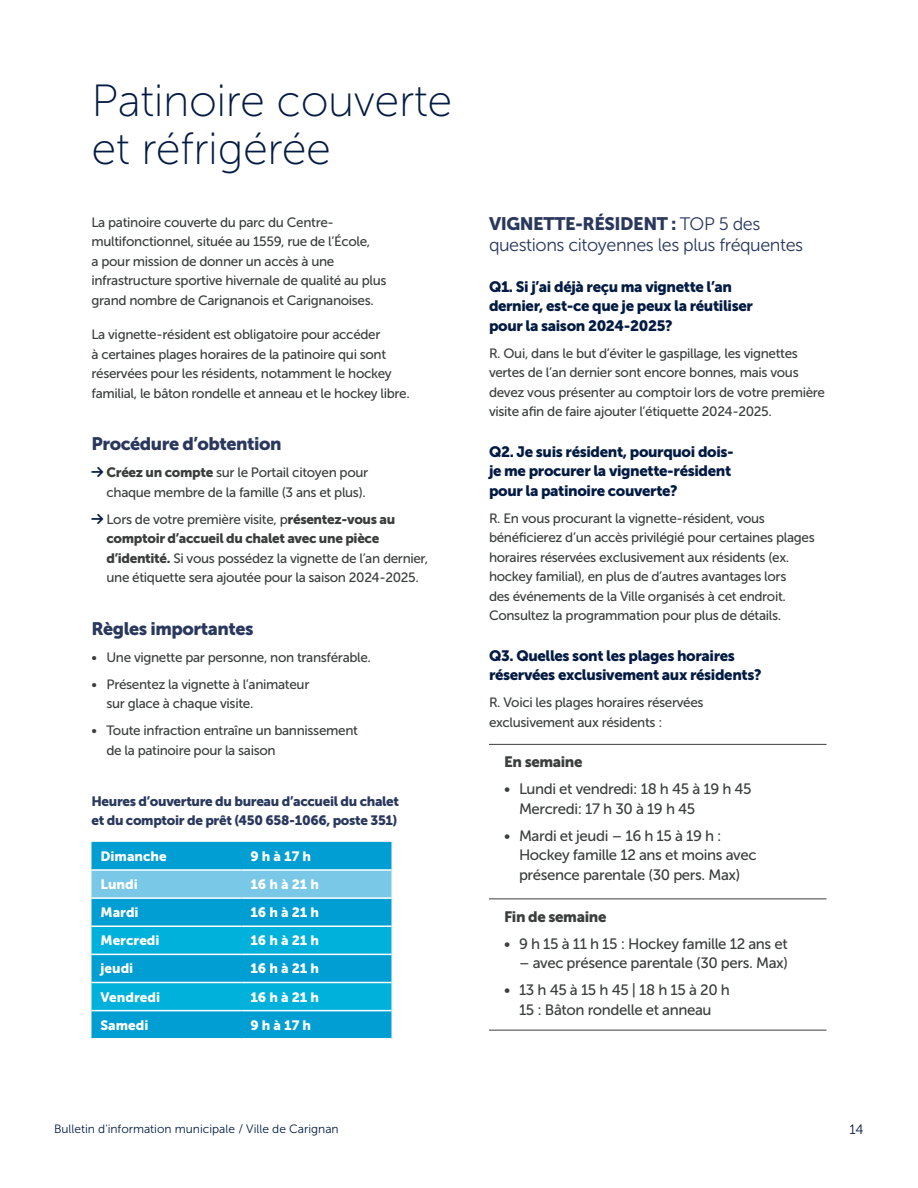
<style>
.page{position:relative;width:918px;height:1188px;background:#fff}
.page>*{position:absolute;margin:0;border:0;box-sizing:border-box;transform-origin:0 0}
.t1{font:45px/48px "Museo Sans 100";letter-spacing:-.01em;color:#031b42}
.t2{font:18px "Museo Sans 900";letter-spacing:-.025em;color:#2a385d}
.t3{font:18px "Museo Sans 300";letter-spacing:-.025em;color:#2a385d}
.t4{font:15px/19.5px "Museo Sans 500";letter-spacing:-.025em;color:#3a3e3d}
.t5{font:15px/19.5px "Museo Sans 900";letter-spacing:-.025em;color:#031b42}
.t6{font:15px "Museo Sans 900";letter-spacing:-.025em;color:#3a3e3d}
.t7{font:13.5px/19.5px "Museo Sans 500";letter-spacing:-.025em;color:#3a3e3d}
.t8{font:13.5px "Museo Sans 900";color:#fff}
.t9{font:13.5px/19.5px "Museo Sans 900";letter-spacing:-.025em;color:#2a385d}
.t10{font:13.5px "Museo Sans 900";letter-spacing:-.025em;color:#3a3e3d}
.t11{font:13.5px "Museo Sans 300";color:#031b42}
.t12{font:12px "Museo Sans 300";color:#031b42}
.s1{font-family:"Museo Sans 900"}
.s2{font-family:"Museo Sans 300"}
</style>
<div class="page">
<div style="left:92px;top:842px;width:300px;height:196px;background:#009ed2"></div>
<div style="left:92px;top:871px;width:300px;height:26px;background:#79c8e7"></div>
<svg style="left:92px;top:927px;width:300px;height:83px;background:#03abd9"></svg>
<hr style="left:92px;top:897px;width:150px;height:2px;background:#fff">
<hr style="left:242px;top:897px;width:150px;height:2px;background:#fff">
<hr style="left:92px;top:926px;width:150px;height:1px;background:#fff">
<hr style="left:242px;top:926px;width:150px;height:1px;background:#fff">
<hr style="left:92px;top:954px;width:150px;height:1px;background:#fff">
<hr style="left:242px;top:954px;width:150px;height:1px;background:#fff">
<hr style="left:92px;top:982px;width:150px;height:1px;background:#fff">
<hr style="left:242px;top:982px;width:150px;height:1px;background:#fff">
<hr style="left:92px;top:1010px;width:150px;height:1px;background:#fff">
<hr style="left:242px;top:1010px;width:150px;height:1px;background:#fff">
<hr style="left:92px;top:869px;width:150px;height:2px;background:#fff">
<hr style="left:242px;top:869px;width:150px;height:2px;background:#fff">
<hr style="left:489px;top:744px;width:337px;height:1px;background:#3a3e3d">
<hr style="left:489px;top:898px;width:337px;height:1px;background:#3a3e3d">
<hr style="left:489px;top:1030px;width:337px;height:1px;background:#3a3e3d">
<h1 class="t1" style="left:92px;top:77px;width:362px">Patinoire couverte et réfrigérée</h1>
<p class="t7" style="left:92px;top:213px;width:297px">La patinoire couverte du parc du Centre&shy;multifonctionnel, située au 1559, rue de l’École,<br>a pour mission de donner un accès à une infrastructure sportive hivernale de qualité au plus grand nombre de Carignanois et Carignanoises.</p>
<p class="t7" style="left:92px;top:325px;width:320px">La vignette-résident est obligatoire pour accéder<br>à certaines plages horaires de la patinoire qui sont réservées pour les résidents, notamment le hockey familial, le bâton rondelle et anneau et le hockey libre.</p>
<h2 class="t2" style="left:92px;top:434px;width:192px">Procédure d’obtention</h2>
<p class="t7" style="left:106px;top:463px;width:263px"><span class="s1">Créez un compte</span> sur le Portail citoyen pour chaque membre de la famille (3 ans et plus).</p>
<p class="t7" style="left:106px;top:510px;width:290px">Lors de votre première visite, p<span class="s1">résentez-vous au</span></p>
<p class="t10" style="left:106px;top:531px;width:274px">comptoir d’accueil du chalet avec une pièce</p>
<p class="t7" style="left:106px;top:549px;width:323px"><span class="s1">d’identité.</span> Si vous possédez la vignette de l’an dernier, une étiquette sera ajoutée pour la saison 2024-2025.</p>
<h2 class="t2" style="left:92px;top:618px;width:164px">Règles importantes</h2>
<p class="t7" style="left:92px;top:648px;width:281px">• Une vignette par personne, non transférable.</p>
<p class="t7" style="left:106px;top:675px;width:204px;text-indent:-15px">• Présentez la vignette à l’animateur sur glace à chaque visite.</p>
<p class="t7" style="left:106px;top:721px;width:253px;text-indent:-15px">• Toute infraction entraîne un bannissement de la patinoire pour la saison</p>
<p class="t9" style="left:92px;top:791px;width:309px">Heures d’ouverture du bureau d’accueil du chalet et du comptoir de prêt (450 658-1066, poste 351)</p>
<p class="t8" style="left:100px;top:849px;width:68px">Dimanche</p>
<p class="t8" style="left:250px;top:849px;width:62px">9 h à 17 h</p>
<p class="t8" style="left:100px;top:877px;width:39px">Lundi</p>
<p class="t8" style="left:250px;top:877px;width:70px">16 h à 21 h</p>
<p class="t8" style="left:100px;top:905px;width:40px">Mardi</p>
<p class="t8" style="left:250px;top:905px;width:70px">16 h à 21 h</p>
<p class="t8" style="left:100px;top:933px;width:61px">Mercredi</p>
<p class="t8" style="left:250px;top:933px;width:70px">16 h à 21 h</p>
<p class="t8" style="left:100px;top:961px;width:34px">jeudi</p>
<p class="t8" style="left:250px;top:961px;width:70px">16 h à 21 h</p>
<p class="t8" style="left:100px;top:989px;width:61px">Vendredi</p>
<p class="t8" style="left:250px;top:989px;width:70px">16 h à 21 h</p>
<p class="t8" style="left:100px;top:1017px;width:50px">Samedi</p>
<p class="t8" style="left:250px;top:1017px;width:62px">9 h à 17 h</p>
<h2 class="t2" style="left:489px;top:214px;width:273px">VIGNETTE-RÉSIDENT : <span class="s2">TOP 5 des</span></h2>
<h2 class="t3" style="left:489px;top:235px;width:316px">questions citoyennes les plus fréquentes</h2>
<p class="t5" style="left:489px;top:277px;width:265px">Q1. Si j’ai déjà reçu ma vignette l’an dernier, est-ce que je peux la réutiliser pour la saison 2024-2025?</p>
<p class="t7" style="left:489px;top:343px;width:338px">R. Oui, dans le but d’éviter le gaspillage, les vignettes vertes de l’an dernier sont encore bonnes, mais vous devez vous présenter au comptoir lors de votre première visite afin de faire ajouter l’étiquette 2024-2025.</p>
<p class="t5" style="left:489px;top:442px;width:246px">Q2. Je suis résident, pourquoi dois&shy;je me procurer la vignette-résident pour la patinoire couverte?</p>
<p class="t7" style="left:489px;top:508px;width:327px">R. En vous procurant la vignette-résident, vous bénéficierez d’un accès privilégié pour certaines plages horaires réservées exclusivement aux résidents (ex. hockey familial), en plus de d’autres avantages lors<br>des événements de la Ville organisés à cet endroit.<br>Consultez la programmation pour plus de détails.</p>
<p class="t5" style="left:489px;top:646px;width:274px">Q3. Quelles sont les plages horaires réservées exclusivement aux résidents?</p>
<p class="t7" style="left:489px;top:693px;width:216px">R. Voici les plages horaires réservées exclusivement aux résidents :</p>
<p class="t6" style="left:504px;top:753px;width:80px">En semaine</p>
<p class="t4" style="left:519px;top:779px;width:234px;text-indent:-15px">• Lundi et vendredi: 18 h 45 à 19 h 45<br>Mercredi: 17 h 30 à 19 h 45</p>
<p class="t4" style="left:519px;top:826px;width:239px;text-indent:-15px">• Mardi et jeudi – 16 h 15 à 19 h :<br>Hockey famille 12 ans et moins avec présence parentale (30 pers. Max)</p>
<p class="t6" style="left:504px;top:908px;width:104px">Fin de semaine</p>
<p class="t4" style="left:504px;top:934px;width:285px">• 9 h 15 à 11 h 15 : Hockey famille 12 ans et</p>
<p class="t4" style="left:519px;top:953px;width:271px">– avec présence parentale (30 pers. Max)</p>
<p class="t4" style="left:504px;top:980px;width:227px;text-align:center">• 13 h 45 à 15 h 45 | 18 h 15 à 20 h<br>15 : Bâton rondelle et anneau</p>
<p class="t12" style="left:54px;top:1123px;width:286px">Bulletin d'information municipale / Ville de Carignan</p>
<p class="t11" style="left:849px;top:1122px;width:16px">14</p>
</div>
